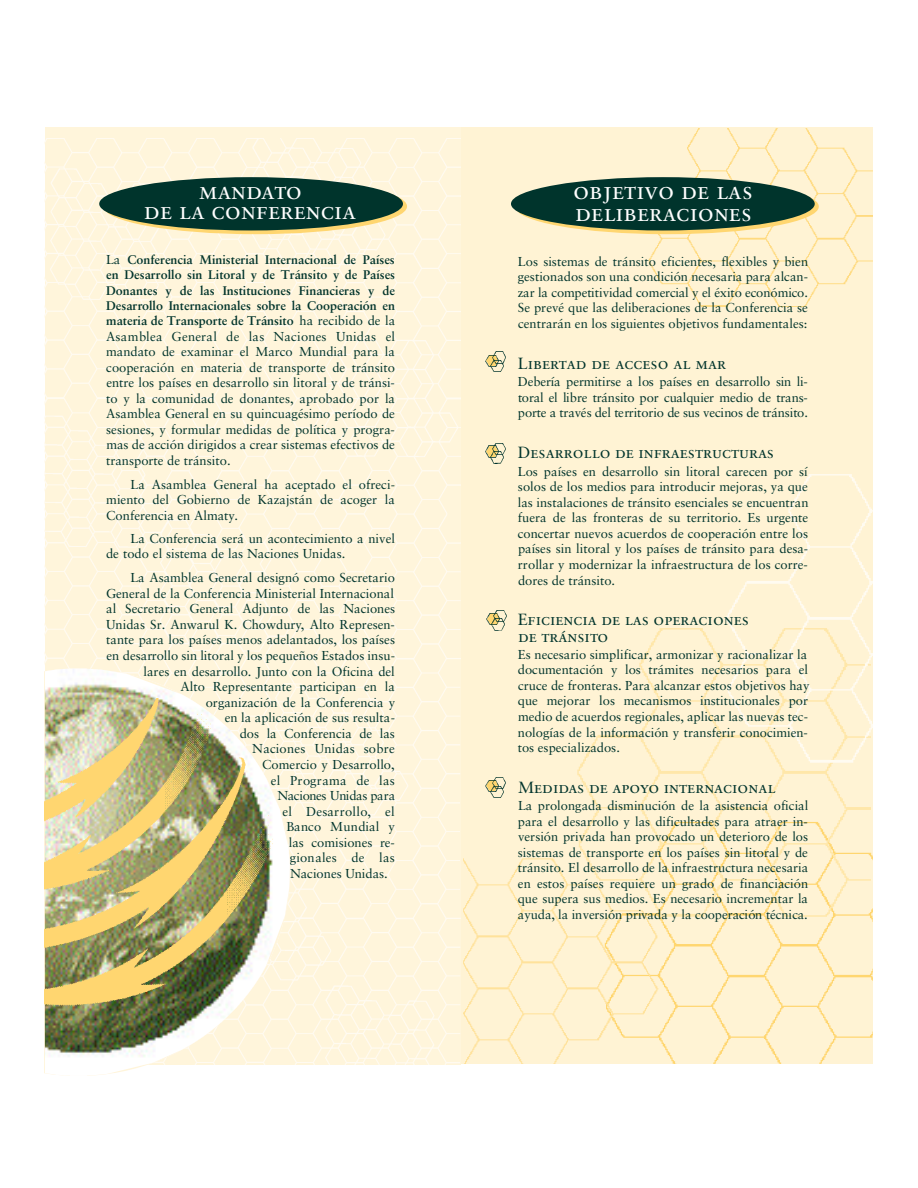
<style>
.page{position:relative;width:918px;height:1188px;background:#fff}
.page>*{position:absolute;margin:0;border:0;box-sizing:border-box;transform-origin:0 0}
.t1{font:24.3px/21.6px "Sabon Roman SC";color:#fff}
.t2{font:16.2px/16.2px "Sabon Roman SC";color:#00342c}
.t3{font:12.9px/15.6px "Sabon";color:#00342c;text-align:justify}
.t4{font:12.9px "Sabon";letter-spacing:.02em;color:#00342c}
.t5{font:12.9px "Sabon";letter-spacing:-.03em;color:#00342c}
.t6{font:700 12.6px/15.1px "Sabon";color:#00342c;text-align:justify}
.s1{font-weight:400;font-size:12.9px}
</style>
<div class="page">
<div style="left:459px;top:127px;width:414px;height:936px;background:#fff3d4"></div>
<img style="left:672px;top:858px;width:201px;height:205px">
<img style="left:463px;top:858px;width:209px;height:205px">
<img style="left:561px;top:628px;width:310px;height:383px">
<img style="left:709px;top:474px;width:164px;height:384px">
<svg style="left:487px;top:611px;width:20px;height:19px"></svg>
<svg style="left:486px;top:446px;width:6px;height:11px"></svg>
<img style="left:492px;top:443px;width:14px;height:10px">
<img style="left:490px;top:452px;width:14px;height:11px">
<svg style="left:486px;top:356px;width:6px;height:10px"></svg>
<img style="left:492px;top:352px;width:14px;height:10px">
<img style="left:490px;top:361px;width:14px;height:11px">
<img style="left:648px;top:128px;width:225px;height:179px">
<svg style="left:486px;top:781px;width:6px;height:10px"></svg>
<img style="left:492px;top:777px;width:14px;height:11px">
<img style="left:490px;top:786px;width:14px;height:11px">
<img style="left:45px;top:138px;width:415px;height:926px">
<svg style="left:515px;top:179px;width:304px;height:55px"></svg>
<div style="left:511px;top:177px;width:304px;height:53px;background:#00342c;border-radius:50%"></div>
<svg style="left:103px;top:179px;width:304px;height:55px"></svg>
<div style="left:99px;top:177px;width:304px;height:53px;background:#00342c;border-radius:50%"></div>
<img style="left:45px;top:669px;width:245px;height:407px">
<img style="left:45px;top:699px;width:247px;height:342px">
<h1 class="t1" style="left:144px;top:183px;width:213px;line-height:20.2px;text-align:center">mandato<br>de la conferencia</h1>
<p class="t6" style="left:106px;top:253px;width:291px"><span class="s1">La</span> Conferencia Ministerial Internacional de Países en Desarrollo sin Litoral y de Tránsito y de Países Donantes y de las Instituciones Financieras y de Desarrollo Internacionales sobre la Cooperación en materia de Transporte de Tránsito <span class="s1">ha recibido de la</span></p>
<p class="t3" style="left:106px;top:329px;width:291px">Asamblea General de las Naciones Unidas el mandato de examinar el Marco Mundial para la cooperación en materia de transporte de tránsito entre los países en desarrollo sin litoral y de tránsi&shy;to y la comunidad de donantes, aprobado por la Asamblea General en su quincuagésimo período de sesiones, y formular medidas de política y progra&shy;mas de acción dirigidos a crear sistemas efectivos de transporte de tránsito.</p>
<p class="t3" style="left:106px;top:478px;width:290px;text-indent:24px">La Asamblea General ha aceptado el ofreci&shy;miento del Gobierno de Kazajstán de acoger la Conferencia en Almaty.</p>
<p class="t3" style="left:106px;top:532px;width:290px;text-indent:24px">La Conferencia será un acontecimiento a nivel de todo el sistema de las Naciones Unidas.</p>
<p class="t3" style="left:130px;top:571px;width:266px">La Asamblea General designó como Secretario</p>
<p class="t3" style="left:106px;top:586px;width:289px">General de la Conferencia Ministerial Internacional</p>
<p class="t3" style="left:106px;top:602px;width:291px">al Secretario General Adjunto de las Naciones</p>
<p class="t3" style="left:106px;top:617px;width:290px">Unidas Sr. Anwarul K. Chowdury, Alto Represen-</p>
<p class="t3" style="left:106px;top:633px;width:290px">tante para los países menos adelantados, los países</p>
<p class="t3" style="left:106px;top:649px;width:290px">en desarrollo sin litoral y los pequeños Estados insu-</p>
<p class="t3" style="left:144px;top:664px;width:253px">lares en desarrollo. Junto con la Oficina del</p>
<p class="t3" style="left:181px;top:680px;width:216px">Alto Representante participan en la</p>
<p class="t3" style="left:206px;top:695px;width:191px">organización de la Conferencia y</p>
<p class="t3" style="left:225px;top:711px;width:172px">en la aplicación de sus resulta-</p>
<p class="t3" style="left:240px;top:726px;width:157px">dos la Conferencia de las</p>
<p class="t4" style="left:252px;top:743px;width:144px">Naciones Unidas sobre</p>
<p class="t3" style="left:262px;top:758px;width:134px">Comercio y Desarrollo,</p>
<p class="t4" style="left:271px;top:775px;width:126px">el Programa de las</p>
<p class="t5" style="left:277px;top:790px;width:119px">Naciones Unidas para</p>
<p class="t4" style="left:282px;top:806px;width:114px">el Desarrollo, el</p>
<p class="t4" style="left:286px;top:821px;width:110px">Banco Mundial y</p>
<p class="t3" style="left:289px;top:835px;width:108px">las comisiones re-</p>
<p class="t4" style="left:290px;top:853px;width:107px">gionales de las</p>
<p class="t3" style="left:290px;top:867px;width:99px">Naciones Unidas.</p>
<h1 class="t1" style="left:573px;top:182px;width:181px">objetivo de las deliberaciones</h1>
<p class="t3" style="left:518px;top:254px;width:292px">Los sistemas de tránsito eficientes, flexibles y bien gestionados son una condición necesaria para alcan&shy;zar la competitividad comercial y el éxito económico.<br>Se prevé que las deliberaciones de la Conferencia se centrarán en los siguientes objetivos fundamentales:</p>
<p class="t2" style="left:518px;top:357px;width:210px">Libertad de acceso al mar</p>
<p class="t3" style="left:518px;top:375px;width:292px">Debería permitirse a los países en desarrollo sin li&shy;toral el libre tránsito por cualquier medio de trans&shy;p o rte a través del territorio de sus vecinos de tránsito.</p>
<p class="t2" style="left:518px;top:446px;width:258px">Desarrollo de infraestructuras</p>
<p class="t3" style="left:518px;top:464px;width:292px">Los países en desarrollo sin litoral carecen por sí solos de los medios para introducir mejoras, ya que las instalaciones de tránsito esenciales se encuentran fuera de las fronteras de su territorio. Es urgente concertar nuevos acuerdos de cooperación entre los países sin litoral y los países de tránsito para desa&shy;rrollar y modernizar la infraestructura de los corre&shy;dores de tránsito.</p>
<p class="t2" style="left:518px;top:613px;width:233px">Eficiencia de las operaciones de tránsito</p>
<p class="t3" style="left:518px;top:648px;width:293px;text-align:left">Es necesario simplificar, armonizar y racionalizar la documentación y los trámites necesarios para el cruce de fronteras. Para alcanzar estos objetivos hay que mejorar los mecanismos institucionales por medio de acuerdos regionales, aplicar las nuevas tec&shy;nologías de la información y transferir conocimien&shy;tos especializados.</p>
<p class="t2" style="left:518px;top:781px;width:259px">Medidas de apoyo internacional</p>
<p class="t3" style="left:518px;top:799px;width:292px">La prolongada disminución de la asistencia oficial para el desarrollo y las dificultades para atraer in&shy;versión privada han provocado un deterioro de los sistemas de transporte en los países sin litoral y de tránsito. El desarrollo de la infraestructura necesaria en estos países requiere un grado de financiación que supera sus medios. Es necesario incrementar la ayuda, la inversión privada y la cooperación técnica.</p>
</div>
